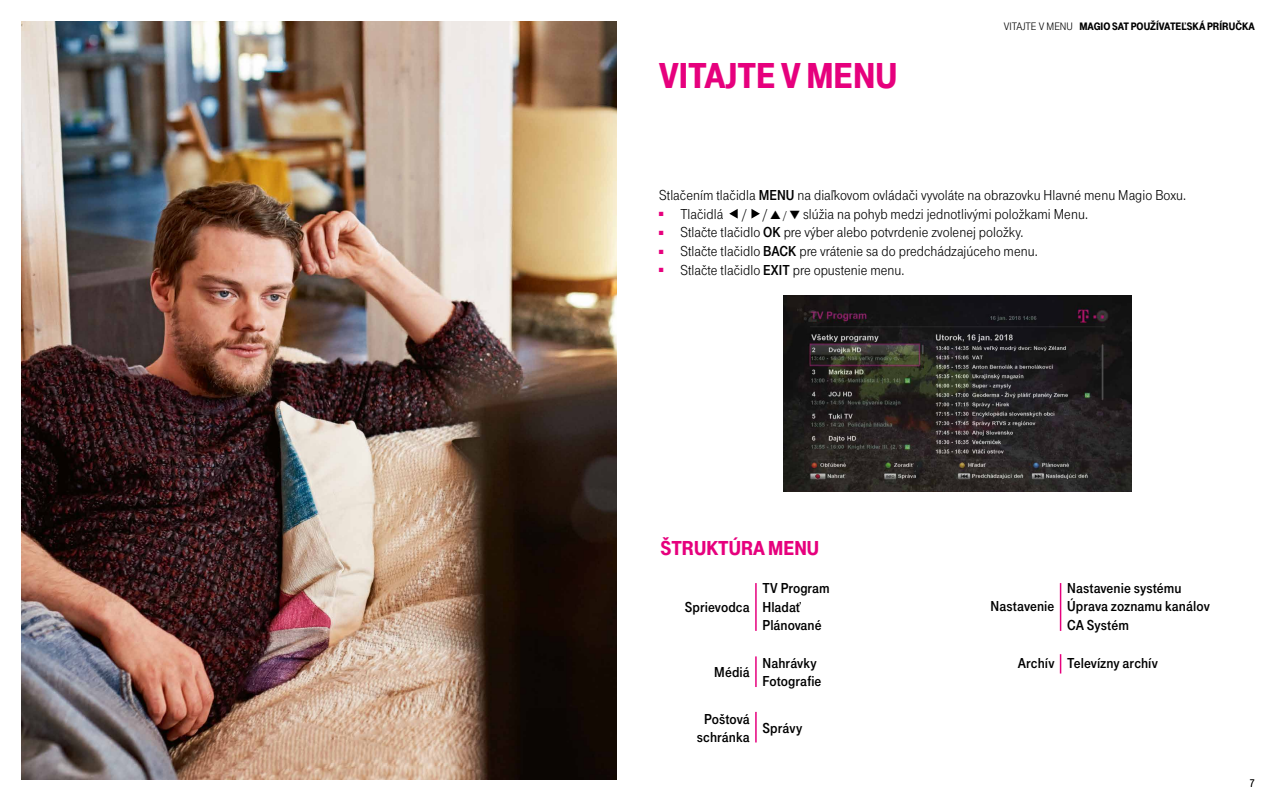
<style>
.page{position:relative;width:1276px;height:808px;background:#fff}
.page>*{position:absolute;margin:0;border:0;box-sizing:border-box;transform-origin:0 0}
.t1{font:37.5px "Tele Grotesk Ultr";color:#e6007d}
.t2{font:21px "Tele Grotesk Ultr";color:#e6007d}
.t3{font:15px/18.8px "Tele Grotesk Norm";letter-spacing:.005em;color:#000}
.t4{font:15px "Tele Grotesk Fett";letter-spacing:.005em;color:#000}
.t5{font:11.25px "Tele Grotesk Ultr";color:#000}
.t6{font:11.25px "Tele Grotesk Norm";color:#000}
.s1{font-family:"Tele Grotesk Norm"}
.s2{font-family:"Tele Grotesk Fett"}
.s3{font-family:"Tele Logo";font-size:30px;color:#e6007d}
.s4{font-size:12px}
</style>
<div class="page">
<svg style="left:729px;top:209px;width:8px;height:9px"></svg>
<svg style="left:751px;top:209px;width:9px;height:10px"></svg>
<img style="left:783px;top:296px;width:348px;height:195px">
<hr style="left:755px;top:583px;width:1px;height:48px;background:#e6007d">
<hr style="left:1059px;top:583px;width:2px;height:48px;background:#e6007d">
<svg style="left:1059px;top:654px;width:2px;height:19px"></svg>
<hr style="left:755px;top:656px;width:1px;height:31px;background:#e6007d">
<hr style="left:755px;top:712px;width:1px;height:30px;background:#e6007d">
<img style="left:21px;top:21px;width:596px;height:759px">
<h1 class="t1" style="left:659px;top:54px;width:239px">VITAJTE V MENU</h1>
<p class="t5" style="left:1003px;top:20px;width:252px"><span class="s1">VITAJTE V MENU</span> MAGIO SAT POUŽÍVATEĽSKÁ PRÍRUČKA</p>
<p class="t3" style="left:659px;top:186px;width:528px">Stlačením tlačidla <span class="s2">MENU</span> na diaľkovom ovládači vyvoláte na obrazovku Hlavné menu Magio Boxu. <span class="s3">§</span> Tlačidlá / / ▲ <span class="s4">/</span> ▼ slúžia na pohyb medzi jednotlivými položkami Menu.<br><span class="s3">§</span> Stlačte tlačidlo <span class="s2">OK</span> pre výber alebo potvrdenie zvolenej položky.<br><span class="s3">§</span> Stlačte tlačidlo <span class="s2">BACK</span> pre vrátenie sa do predchádzajúceho menu.<br><span class="s3">§</span> Stlačte tlačidlo <span class="s2">EXIT</span> pre opustenie menu.</p>
<h2 class="t2" style="left:660px;top:537px;width:160px">ŠTRUKTÚRA MENU</h2>
<p class="t4" style="left:762px;top:579px;width:69px">TV Program</p>
<p class="t4" style="left:685px;top:598px;width:117px">Sprievodca Hladať</p>
<p class="t4" style="left:762px;top:617px;width:61px">Plánované</p>
<p class="t4" style="left:762px;top:654px;width:56px">Nahrávky</p>
<p class="t4" style="left:714px;top:664px;width:37px">Médiá</p>
<p class="t4" style="left:762px;top:673px;width:60px">Fotografie</p>
<p class="t4" style="left:704px;top:710px;width:47px">Poštová</p>
<p class="t4" style="left:762px;top:719px;width:41px">Správy</p>
<p class="t4" style="left:697px;top:729px;width:54px">schránka</p>
<p class="t4" style="left:1067px;top:579px;width:116px">Nastavenie systému</p>
<p class="t4" style="left:990px;top:598px;width:221px">Nastavenie Úprava zoznamu kanálov</p>
<p class="t4" style="left:1067px;top:617px;width:63px">CA Systém</p>
<p class="t4" style="left:1017px;top:654px;width:141px">Archív Televízny archív</p>
<p class="t6" style="left:1249px;top:777px;width:7px">7</p>
</div>
